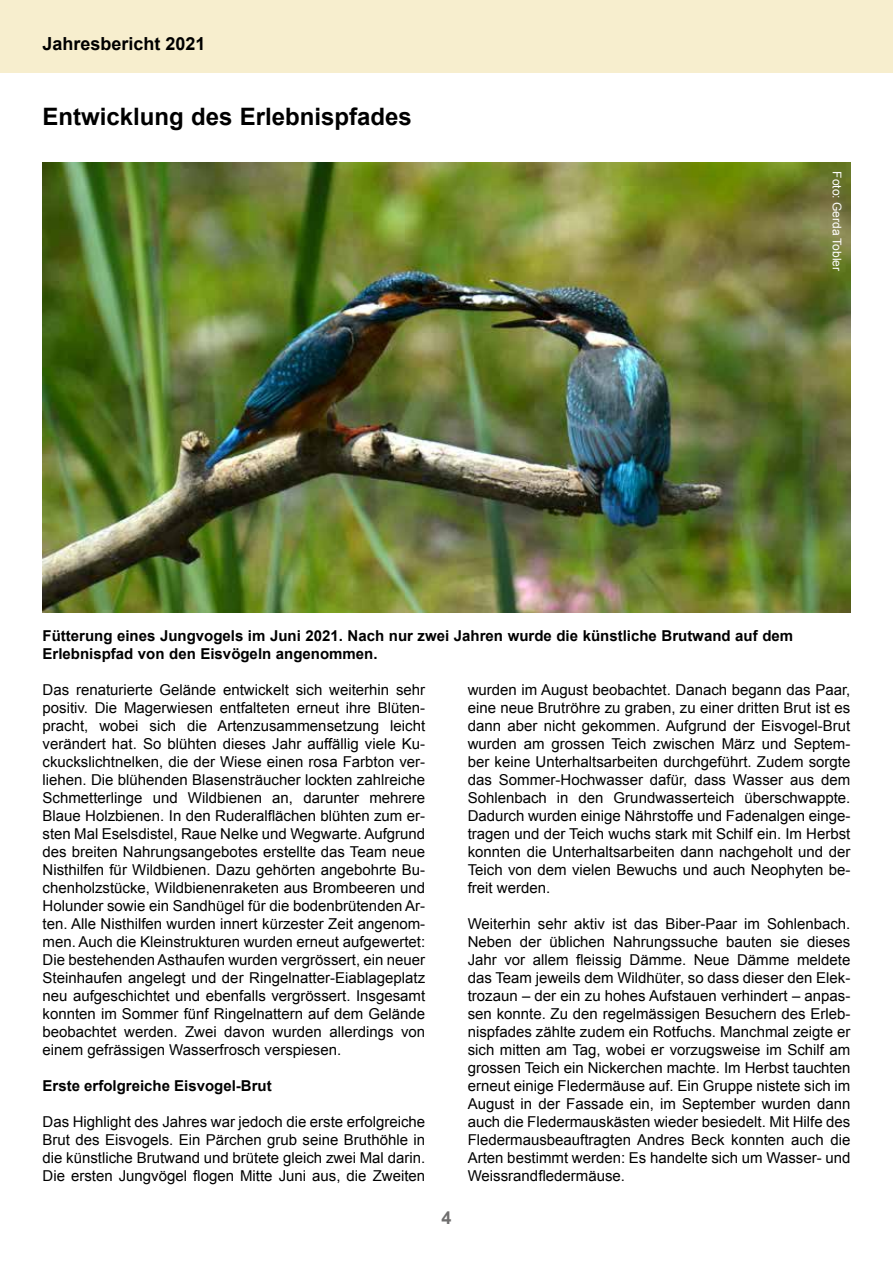
<style>
.page{position:relative;width:893px;height:1263px;background:#fff}
.page>*{position:absolute;margin:0;border:0;box-sizing:border-box;transform-origin:0 0}
.t1{font:700 24px "Arial";color:#000}
.t2{font:700 18px "Arial";color:#000}
.t3{font:700 18px "Arial";color:#706f6f}
.t4{font:15px/18px "Arial";color:#000;text-align:justify}
.t5{font:700 15px/18px "Arial";color:#000}
.t6{font:12px "Arial";color:#fff}
</style>
<div class="page">
<div style="left:0;top:0;width:893px;height:72px;background:#f7eece"></div>
<img style="left:43px;top:162px;width:807px;height:450px">
<p class="t2" style="left:43px;top:32px;width:165px">Jahresbericht 2021</p>
<h1 class="t1" style="left:43px;top:101px;width:371px">Entwicklung des Erlebnispfades</h1>
<p class="t6" style="left:845px;top:171px;width:101px;rotate:90deg">Foto: Gerda Tobler</p>
<p class="t5" style="left:43px;top:627px;width:752px">Fütterung eines Jungvogels im Juni 2021. Nach nur zwei Jahren wurde die künstliche Brutwand auf dem<br>Erlebnispfad von den Eisvögeln angenommen.</p>
<p class="t4" style="left:43px;top:681px;width:384px">Das renaturierte Gelände entwickelt sich weiterhin sehr positiv. Die Magerwiesen entfalteten erneut ihre Blüten&shy;pracht, wobei sich die Artenzusammensetzung leicht verändert hat. So blühten dieses Jahr auffällig viele Ku&shy;ckuckslichtnelken, die der Wiese einen rosa Farbton ver&shy;liehen. Die blühenden Blasensträucher lockten zahlreiche Schmetterlinge und Wildbienen an, darunter mehrere Blaue Holzbienen. In den Ruderalflächen blühten zum er&shy;sten Mal Eselsdistel, Raue Nelke und Wegwarte. Aufgrund des breiten Nahrungsangebotes erstellte das Team neue Nisthilfen für Wildbienen. Dazu gehörten angebohrte Bu&shy;chenholzstücke, Wildbienenraketen aus Brombeeren und Holunder sowie ein Sandhügel für die bodenbrütenden Ar&shy;ten. Alle Nisthilfen wurden innert kürzester Zeit angenom&shy;men. Auch die Kleinstrukturen wurden erneut aufgewertet:<br>Die bestehenden Asthaufen wurden vergrössert, ein neuer Steinhaufen angelegt und der Ringelnatter-Eiablageplatz neu aufgeschichtet und ebenfalls vergrössert. Insgesamt konnten im Sommer fünf Ringelnattern auf dem Gelände beobachtet werden. Zwei davon wurden allerdings von einem gefrässigen Wasserfrosch verspiesen.</p>
<p class="t5" style="left:43px;top:1077px;width:231px">Erste erfolgreiche Eisvogel-Brut</p>
<p class="t4" style="left:43px;top:1113px;width:384px">Das Highlight des Jahres war jedoch die erste erfolgreiche Brut des Eisvogels. Ein Pärchen grub seine Bruthöhle in die künstliche Brutwand und brütete gleich zwei Mal darin.<br>Die ersten Jungvögel flogen Mitte Juni aus, die Zweiten</p>
<p class="t3" style="left:441px;top:1206px;width:12px">4</p>
<p class="t4" style="left:468px;top:681px;width:384px">wurden im August beobachtet. Danach begann das Paar, eine neue Brutröhre zu graben, zu einer dritten Brut ist es dann aber nicht gekommen. Aufgrund der Eisvogel-Brut wurden am grossen Teich zwischen März und Septem&shy;ber keine Unterhaltsarbeiten durchgeführt. Zudem sorgte das Sommer-Hochwasser dafür, dass Wasser aus dem Sohlenbach in den Grundwasserteich überschwappte.<br>Dadurch wurden einige Nährstoffe und Fadenalgen einge&shy;tragen und der Teich wuchs stark mit Schilf ein. Im Herbst konnten die Unterhaltsarbeiten dann nachgeholt und der Teich von dem vielen Bewuchs und auch Neophyten be&shy;freit werden.</p>
<p class="t4" style="left:468px;top:915px;width:384px">Weiterhin sehr aktiv ist das Biber-Paar im Sohlenbach.<br>Neben der üblichen Nahrungssuche bauten sie dieses Jahr vor allem fleissig Dämme. Neue Dämme meldete das Team jeweils dem Wildhüter, so dass dieser den Elek&shy;trozaun – der ein zu hohes Aufstauen verhindert – anpas&shy;sen konnte. Zu den regelmässigen Besuchern des Erleb&shy;nispfades zählte zudem ein Rotfuchs. Manchmal zeigte er sich mitten am Tag, wobei er vorzugsweise im Schilf am grossen Teich ein Nickerchen machte. Im Herbst tauchten erneut einige Fledermäuse auf. Ein Gruppe nistete sich im August in der Fassade ein, im September wurden dann auch die Fledermauskästen wieder besiedelt. Mit Hilfe des Fledermausbeauftragten Andres Beck konnten auch die Arten bestimmt werden: Es handelte sich um Wasser- und Weissrandfledermäuse.</p>
</div>
